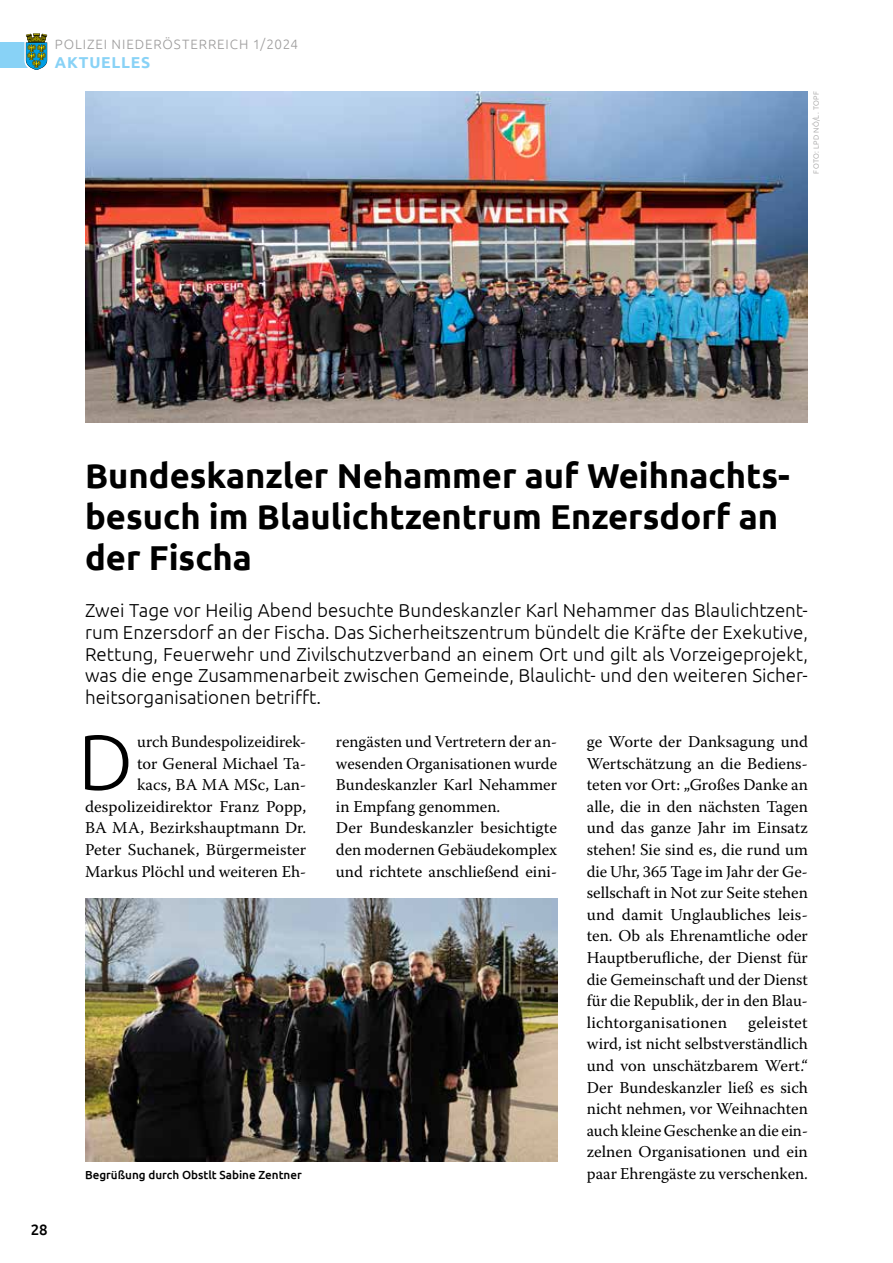
<style>
.page{position:relative;width:893px;height:1263px;background:#fff}
.page>*{position:absolute;margin:0;border:0;box-sizing:border-box;transform-origin:0 0}
.t1{font:300 78.9px "Ubuntu";color:#000}
.t2{font:700 34.5px/41.4px "Ubuntu";color:#000}
.t3{font:300 18.75px/21.6px "Ubuntu";color:#000;text-align:justify}
.t4{font:16.5px/21.6px "Warnock Pro";color:#000;text-align:justify}
.t5{font:700 15.75px "Ubuntu";letter-spacing:.05em;color:#88d2f6}
.t6{font:500 15px "Ubuntu";color:#000}
.t7{font:300 13.5px "Ubuntu";letter-spacing:.065em;color:#9d9c9c}
.t8{font:500 11.7px "Ubuntu";color:#000}
.t9{font:300 7.5px "Ubuntu";letter-spacing:.035em;color:#9d9c9c}
</style>
<div class="page">
<img style="left:85px;top:91px;width:723px;height:332px">
<img style="left:85px;top:898px;width:472px;height:263px">
<div style="left:0;top:43px;width:35px;height:25px;background:#88d2f6"></div>
<svg style="left:24px;top:33px;width:24px;height:37px"></svg>
<p class="t7" style="left:55px;top:36px;width:245px">POLIZEI NIEDERÖSTERREICH 1/2024</p>
<p class="t5" style="left:55px;top:53px;width:97px">AKTUELLES</p>
<p class="t9" style="left:812px;top:173px;width:84px;rotate:-90deg">FOTO: LPD NÖ/L. TOPF</p>
<h2 class="t2" style="left:85px;top:454px;width:706px">Bundeskanzler Nehammer auf Weihnachts&shy;besuch im Blaulichtzentrum Enzersdorf an der Fischa</h2>
<p class="t3" style="left:85px;top:599px;width:724px">Zwei Tage vor Heilig Abend besuchte Bundeskanzler Karl Nehammer das Blaulichtzent&shy;rum Enzersdorf an der Fischa. Das Sicherheitszentrum bündelt die Kräfte der Exekutive, Rettung, Feuerwehr und Zivilschutzverband an einem Ort und gilt als Vorzeigeprojekt, was die enge Zusammenarbeit zwischen Gemeinde, Blaulicht- und den weiteren Sicher&shy;heitsorganisationen betrifft.</p>
<h1 class="t1" style="left:78px;top:714px;width:57px">D</h1>
<p class="t4" style="left:85px;top:730px;width:223px;text-align:right">urch Bundespolizeidirek-<br>tor General Michael Ta-<br>kacs, BA MA MSc, Lan&shy;despolizeidirektor Franz Popp,<br>BA MA, Bezirkshauptmann Dr.<br>Peter Suchanek, Bürgermeister<br>Markus Plöchl und weiteren Eh-</p>
<p class="t4" style="left:336px;top:730px;width:223px;text-align:left">rengästen und Vertretern der an&shy;wesenden Organisationen wurde<br>Bundeskanzler Karl Nehammer in Empfang genommen.<br>Der Bundeskanzler besichtigte den modernen Gebäudekomplex und richtete anschließend eini-</p>
<p class="t4" style="left:587px;top:730px;width:223px">ge Worte der Danksagung und Wertschätzung an die Bediens&shy;teten vor Ort: „Großes Danke an alle, die in den nächsten Tagen und das ganze Jahr im Einsatz stehen! Sie sind es, die rund um die Uhr, 365 Tage im Jahr der Ge&shy;sellschaft in Not zur Seite stehen und damit Unglaubliches leis&shy;ten. Ob als Ehrenamtliche oder Hauptberufliche, der Dienst für die Gemeinschaft und der Dienst für die Republik, der in den Blau&shy;lichtorganisationen</p>
<p class="t4" style="left:587px;top:1011px;width:223px;text-indent:161px">geleistet wird, ist nicht selbstverständlich und von unschätzbarem Wert.“ Der Bundeskanzler ließ es sich nicht nehmen, vor Weihnachten auch kleine Geschenke an die ein&shy;zelnen Organisationen und ein</p>
<p class="t6" style="left:31px;top:1220px;width:19px">28</p>
<p class="t8" style="left:85px;top:1167px;width:218px">Begrüßung durch Obstlt Sabine Zentner</p>
<p class="t4" style="left:587px;top:1162px;width:223px">paar Ehrengäste zu verschenken.</p>
</div>
